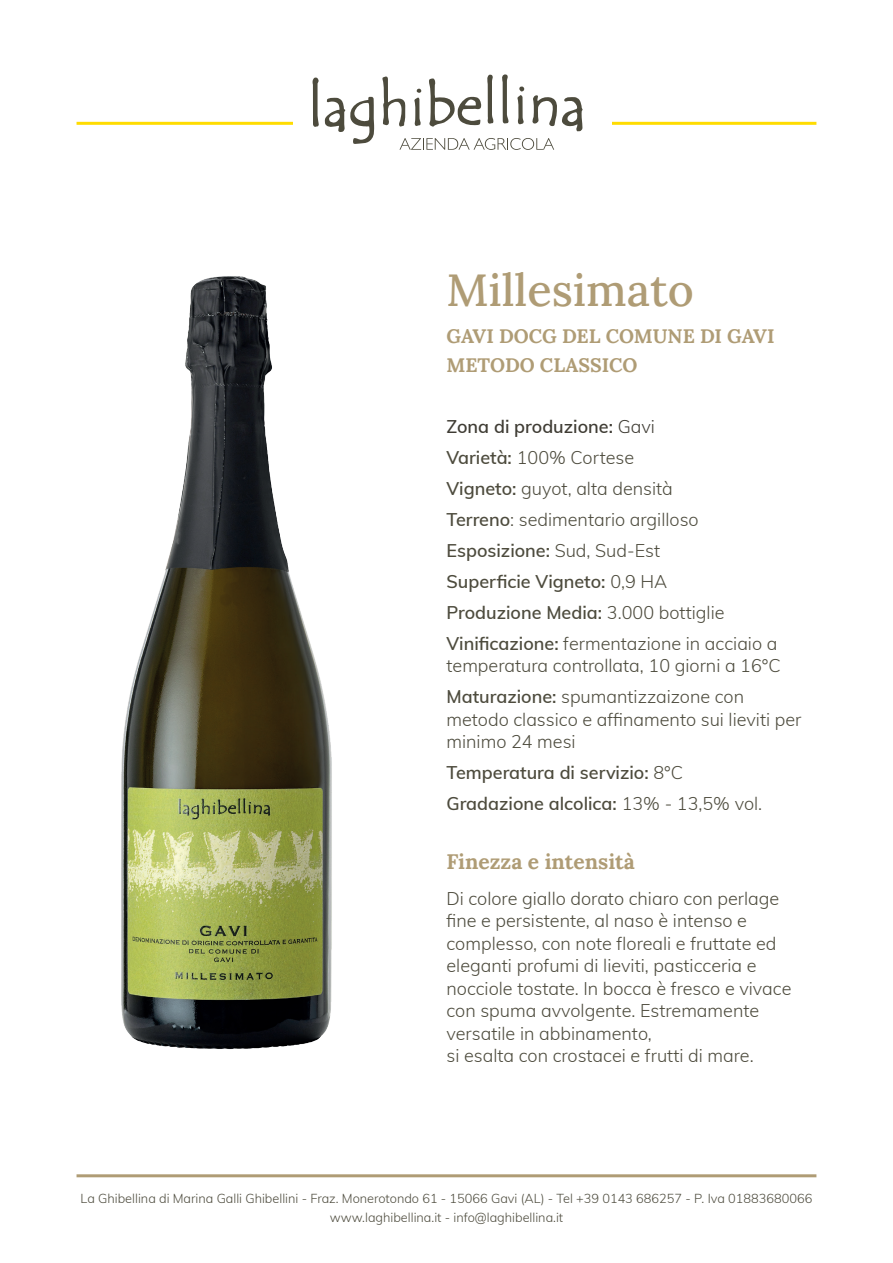
<style>
.page{position:relative;width:893px;height:1263px;background:#fff}
.page>*{position:absolute;margin:0;border:0;box-sizing:border-box;transform-origin:0 0}
.t1{font:500 45px "Lora";color:#af9c75}
.t2{font:700 21px "Lora";color:#af9c75}
.t3{font:700 19.5px/29.4px "Lora";color:#af9c75}
.t4{font:300 18px/31px "Muli";color:#4d4b3d}
.t5{font:600 18px/31px "Muli";color:#4d4b3d}
.t6{font:300 12.75px/19.5px "Muli";color:#4d4b3d;text-align:center}
.s1{font-weight:600;color:#3f3c34}
.s2{color:#3f3c34}
.s3{font-weight:600}
.s4{font-weight:300}
</style>
<div class="page">
<hr style="left:77px;top:122px;width:739px;height:3px;background:#ffdc01">
<div style="left:293px;top:66px;width:319px;height:115px;background:#fff"></div>
<svg style="left:399px;top:138px;width:155px;height:12px"></svg>
<svg style="left:502px;top:74px;width:6px;height:50px"></svg>
<svg style="left:382px;top:76px;width:24px;height:51px"></svg>
<svg style="left:517px;top:86px;width:8px;height:39px"></svg>
<svg style="left:532px;top:95px;width:51px;height:37px"></svg>
<svg style="left:429px;top:74px;width:65px;height:53px"></svg>
<svg style="left:414px;top:88px;width:8px;height:38px"></svg>
<svg style="left:312px;top:77px;width:63px;height:67px"></svg>
<hr style="left:77px;top:1174px;width:739px;height:3px;background:#af9c75">
<img style="left:121px;top:276px;width:211px;height:774px">
<h1 class="t1" style="left:446px;top:255px;width:249px">Millesimato</h1>
<p class="t3" style="left:446px;top:319px;width:330px">GAVI DOCG DEL COMUNE DI GAVI<br>METODO CLASSICO</p>
<p class="t4" style="left:446px;top:410px;width:332px"><span class="s1">Zona di produzione:</span> <span class="s2">Gavi<br></span><span class="s3">Varietà:</span> 100% Cortese<br><span class="s3">Vigneto:</span> guyot, alta densità<br><span class="s3">Terreno</span>: sedimentario argilloso<br><span class="s3">Esposizione:</span> Sud, Sud-Est<br><span class="s3">Superficie Vigneto:</span> 0,9 HA<br><span class="s3">Produzione Media:</span> 3.000 bottiglie<br><span class="s3">Vinificazione:</span> fermentazione in acciaio a</p>
<p class="t4" style="left:446px;top:649px;width:336px">temperatura controllata, 10 giorni a 16°C<br><span class="s3">Maturazione:</span> spumantizzaizone con</p>
<p class="t4" style="left:446px;top:707px;width:357px;line-height:22.5px">metodo classico e affinamento sui lieviti per minimo 24 mesi</p>
<p class="t5" style="left:446px;top:756px;width:317px">Temperatura di servizio: <span class="s4">8°C<br></span>Gradazione alcolica: <span class="s4">13% - 13,5% vol.</span></p>
<p class="t2" style="left:446px;top:845px;width:190px">Finezza e intensità</p>
<p class="t4" style="left:446px;top:886px;width:347px;line-height:22.5px">Di colore giallo dorato chiaro con perlage fine e persistente, al naso è intenso e complesso, con note floreali e fruttate ed eleganti profumi di lieviti, pasticceria e nocciole tostate. In bocca è fresco e vivace con spuma avvolgente. Estremamente versatile in abbinamento,<br>si esalta con crostacei e frutti di mare.</p>
<p class="t6" style="left:81px;top:1188px;width:733px">La Ghibellina di Marina Galli Ghibellini - Fraz. Monerotondo 61 - 15066 Gavi (AL) - Tel +39 0143 686257 - P. Iva 01883680066 www.laghibellina.it - info@laghibellina.it</p>
</div>
